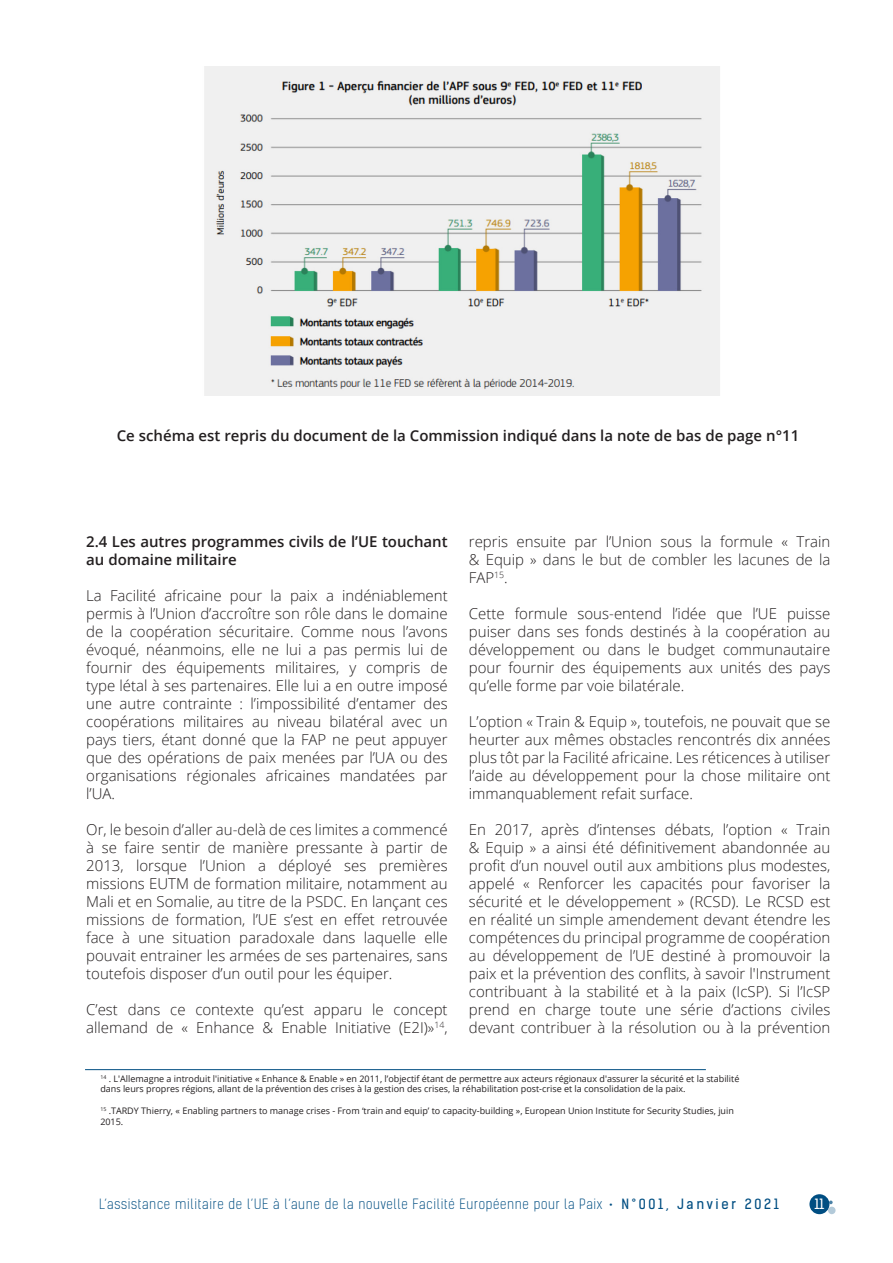
<style>
.page{position:relative;width:893px;height:1263px;background:#fff}
.page>*{position:absolute;margin:0;border:0;box-sizing:border-box;transform-origin:0 0}
.t1{font:300 15px/18px "Open Sans";color:#231f20;text-align:justify}
.t2{font:600 15px/18px "Open Sans";color:#231f20}
.t3{font:13.5px "Kelson Sans Light BG";letter-spacing:.05em;color:#004e82}
.t4{font:13.5px "Kelson Sans Regular BG";color:#fff}
.t5{font:9px/10.8px "Open Sans";color:#231f20}
.s1{font-family:"Kelson Sans Regular BG"}
</style>
<div class="page">
<div style="left:809px;top:1194px;width:20px;height:20px;background:#004e82;border-radius:50%"></div>
<div style="left:828px;top:1206px;width:8px;height:8px;background:#b3cad9;border-radius:50%"></div>
<svg style="left:829px;top:1200px;width:4px;height:4px"></svg>
<img style="left:204px;top:66px;width:516px;height:329px">
<hr style="left:85px;top:1069px;width:621px;height:1px;background:#004e82">
<p class="t2" style="left:117px;top:426px;width:684px">Ce schéma est repris du document de la Commission indiqué dans la note de bas de page n°11</p>
<p class="t2" style="left:86px;top:532px;width:363px">2.4 Les autres programmes civils de l’UE touchant au domaine militaire</p>
<p class="t1" style="left:86px;top:586px;width:363px">La Facilité africaine pour la paix a indéniablement permis à l’Union d’accroître son rôle dans le domaine de la coopération sécuritaire. Comme nous l’avons évoqué, néanmoins, elle ne lui a pas permis lui de fournir des équipements militaires, y compris de type létal à ses partenaires. Elle lui a en outre imposé une autre contrainte : l’impossibilité d’entamer des coopérations militaires au niveau bilatéral avec un pays tiers, étant donné que la FAP ne peut appuyer que des opérations de paix menées par l’UA ou des organisations régionales africaines mandatées par l’UA.</p>
<p class="t1" style="left:86px;top:820px;width:363px">Or, le besoin d’aller au-delà de ces limites a commencé à se faire sentir de manière pressante à partir de 2013, lorsque l’Union a déployé ses premières missions EUTM de formation militaire, notamment au Mali et en Somalie, au titre de la PSDC. En lançant ces missions de formation, l’UE s’est en effet retrouvée face à une situation paradoxale dans laquelle elle pouvait entrainer les armées de ses partenaires, sans toutefois disposer d’un outil pour les équiper.</p>
<p class="t1" style="left:86px;top:1000px;width:363px">C’est dans ce contexte qu’est apparu le concept allemand de « Enhance &amp; Enable Initiative (E2I)»<sup>14</sup>,</p>
<p class="t1" style="left:469px;top:532px;width:363px">repris ensuite par l’Union sous la formule « Train &amp; Equip » dans le but de combler les lacunes de la FAP<sup>15</sup>.</p>
<p class="t1" style="left:469px;top:604px;width:363px">Cette formule sous-entend l’idée que l’UE puisse puiser dans ses fonds destinés à la coopération au développement ou dans le budget communautaire pour fournir des équipements aux unités des pays qu’elle forme par voie bilatérale.</p>
<p class="t1" style="left:469px;top:712px;width:363px">L’option « Train &amp; Equip », toutefois, ne pouvait que se heurter aux mêmes obstacles rencontrés dix années plus tôt par la Facilité africaine. Les réticences à utiliser l’aide au développement pour la chose militaire ont immanquablement refait surface.</p>
<p class="t1" style="left:469px;top:820px;width:363px">En 2017, après d’intenses débats, l’option « Train &amp; Equip » a ainsi été définitivement abandonnée au profit d’un nouvel outil aux ambitions plus modestes, appelé « Renforcer les capacités pour favoriser la sécurité et le développement » (RCSD). Le RCSD est en réalité un simple amendement devant étendre les compétences du principal programme de coopération au développement de l’UE destiné à promouvoir la paix et la prévention des conflits, à savoir l'Instrument contribuant à la stabilité et à la paix (IcSP). Si l’IcSP prend en charge toute une série d’actions civiles devant contribuer à la résolution ou à la prévention</p>
<p class="t5" style="left:100px;top:1073px;width:640px"><sup>14</sup> . L'Allemagne a introduit l'initiative « Enhance &amp; Enable » en 2011, l’objectif étant de permettre aux acteurs régionaux d'assurer la sécurité et la stabilité dans leurs propres régions, allant de la prévention des crises à la gestion des crises, la réhabilitation post-crise et la consolidation de la paix.</p>
<p class="t5" style="left:100px;top:1105px;width:635px"><sup>15</sup> .TARDY Thierry, « Enabling partners to manage crises - From ‘train and equip’ to capacity-building », European Union Institute for Security Studies, juin<br>2015.</p>
<p class="t3" style="left:99px;top:1196px;width:681px">L’assistance militaire de l’UE à l’aune de la nouvelle Facilité Européenne pour la Paix • <span class="s1">N°001, Janvier 2021</span></p>
<p class="t4" style="left:814px;top:1196px;width:11px">11</p>
</div>
